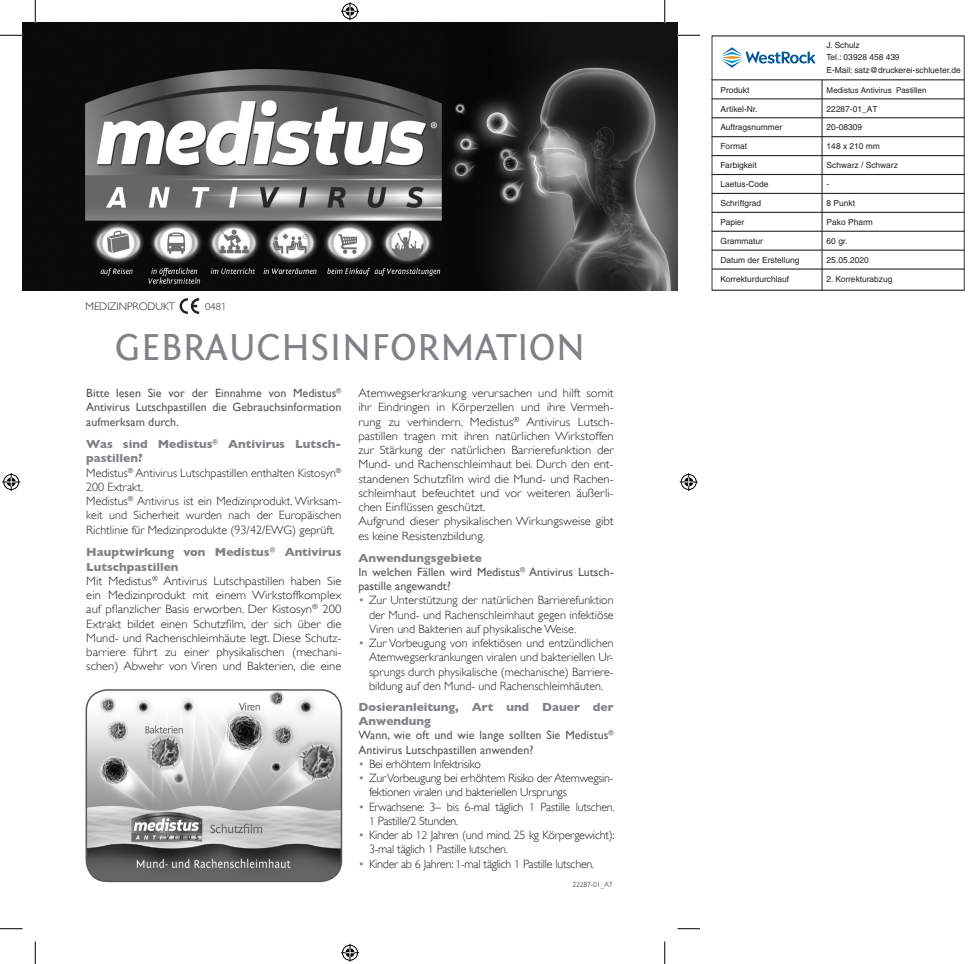
<style>
.page{position:relative;width:968px;height:964px;background:#fff}
.page>*{position:absolute;margin:0;border:0;box-sizing:border-box;transform-origin:0 0}
.t1{font:39.3px "Fontin Sans";color:#808285}
.t2{font:300 12px/14.2px "Gill Sans";color:#231f20;scale:1.05 1}
.t3{font:300 12px/14.2px "Gill Sans";color:#231f20;text-align:justify}
.t4{font:300 12px/14.2px "Gill Sans";letter-spacing:-.02em;color:#231f20}
.t5{font:12px/14.2px "Gill Sans";color:#57585a}
.t6{font:300 10.8px "Gill Sans";color:#231f20}
.t7{font:300 10.8px "Myriad Pro";color:#231f20}
.t8{font:8.4px/12.3px "Helvetica";color:#231f20}
.t9{font:8.1px "Helvetica";color:#231f20}
.t10{font:300 7.5px "Gill Sans";letter-spacing:-.01em;color:#231f20}
.s1{font-weight:700;color:#808285}
.s2{color:#808285}
.s3{font-family:"Myriad Pro"}
</style>
<div class="page">
<svg style="left:180px;top:298px;width:19px;height:16px"></svg>
<img style="left:86px;top:690px;width:255px;height:191px">
<div style="left:86px;top:689px;width:256px;height:193px;border:2px solid #57585a;border-radius:21px"></div>
<img style="left:22px;top:22px;width:655px;height:268px">
<svg style="left:0;top:35px;width:22px;height:1px"></svg>
<svg style="left:677px;top:35px;width:23px;height:1px"></svg>
<svg style="left:0;top:928px;width:22px;height:1px"></svg>
<svg style="left:677px;top:928px;width:23px;height:1px"></svg>
<svg style="left:35px;top:0;width:1px;height:22px"></svg>
<svg style="left:35px;top:941px;width:1px;height:22px"></svg>
<svg style="left:664px;top:0;width:1px;height:22px"></svg>
<svg style="left:664px;top:941px;width:1px;height:22px"></svg>
<svg style="left:341px;top:2px;width:18px;height:18px"></svg>
<svg style="left:341px;top:943px;width:18px;height:18px"></svg>
<svg style="left:2px;top:473px;width:18px;height:18px"></svg>
<svg style="left:680px;top:473px;width:18px;height:18px"></svg>
<hr style="left:711px;top:99px;width:253px;height:1px;background:#231f20">
<hr style="left:711px;top:117px;width:253px;height:1px;background:#231f20">
<hr style="left:711px;top:136px;width:253px;height:1px;background:#231f20">
<hr style="left:711px;top:155px;width:253px;height:1px;background:#231f20">
<hr style="left:711px;top:174px;width:253px;height:1px;background:#231f20">
<hr style="left:711px;top:193px;width:253px;height:1px;background:#231f20">
<hr style="left:711px;top:212px;width:253px;height:1px;background:#231f20">
<hr style="left:711px;top:231px;width:253px;height:1px;background:#231f20">
<hr style="left:711px;top:250px;width:253px;height:1px;background:#231f20">
<hr style="left:711px;top:269px;width:253px;height:1px;background:#231f20">
<hr style="left:822px;top:80px;width:1px;height:210px;background:#231f20">
<hr style="left:711px;top:80px;width:253px;height:1px;background:#231f20">
<svg style="left:722px;top:47px;width:93px;height:21px"></svg>
<p class="t6" style="left:86px;top:300px;width:91px">MEDIZINPRODUKT</p>
<p class="t7" style="left:205px;top:299px;width:23px">0481</p>
<h1 class="t1" style="left:115px;top:325px;width:472px">GEBRAUCHSINFORMATION</h1>
<p class="t5" style="left:86px;top:386px;width:257px;text-align:justify">Bitte lesen Sie vor der Einnahme von Medistus<sup>® </sup>Antivirus Lutschpastillen die Gebrauchsinformation aufmerksam durch.</p>
<p class="t3" style="left:86px;top:437px;width:257px;text-align:left"><span class="s1">Was sind Medistus</span><sup>®</sup> <span class="s1">Antivirus Lutsch&shy;pastillen?<br></span>Medistus<sup>®</sup> Antivirus Lutschpastillen enthalten Kistosyn<sup>® </sup>200 Extrakt.<br>Medistus<sup>®</sup> Antivirus ist ein Medizinprodukt. Wirksam&shy;keit und Sicherheit wurden nach der Europäischen Richtlinie für Medizinprodukte (93/42/EWG) geprüft.</p>
<p class="t2" style="left:86px;top:545px;width:244px"><span class="s1">Hauptwirkung von Medistus</span><sup>®</sup> <span class="s1">Antivirus Lutschpastillen<br></span>Mit Medistus<sup>®</sup> Antivirus Lutschpastillen haben Sie ein Medizinprodukt mit einem Wirkstoffkomplex auf pflanzlicher Basis erworben. Der Kistosyn<sup>®</sup> 200<br>Extrakt bildet einen Schutzfilm, der sich über die Mund- und Rachenschleimhäute legt. Diese Schutz&shy;barriere führt zu einer physikalischen (mechani&shy;schen) Abwehr von Viren und Bakterien, die eine</p>
<p class="t2" style="left:358px;top:386px;width:244px">Atemwegserkrankung verursachen und hilft somit ihr Eindringen in Körperzellen und ihre Vermeh&shy;rung zu verhindern. Medistus<sup>®</sup> Antivirus Lutsch&shy;pastillen tragen mit ihren natürlichen Wirkstoffen zur Stärkung der natürlichen Barrierefunktion der Mund- und Rachenschleimhaut bei. Durch den ent&shy;standenen Schutzfilm wird die Mund- und Rachen&shy;schleimhaut befeuchtet und vor weiteren äußerli&shy;chen Einflüssen geschützt.<br>Aufgrund dieser physikalischen Wirkungsweise gibt es keine Resistenzbildung.</p>
<p class="t5" style="left:358px;top:550px;width:257px"><span class="s1">Anwendungsgebiete<br></span>In welchen Fällen wird Medistus<sup>®</sup> Antivirus Lutsch&shy;pastille angewandt?</p>
<p class="t3" style="left:369px;top:593px;width:246px;text-indent:-10px"><span class="s2">•</span> Zur Unterstützung der natürlichen Barrierefunktion der Mund- und Rachenschleimhaut gegen infektiöse Viren und Bakterien auf physikalische Weise.</p>
<p class="t3" style="left:369px;top:636px;width:246px;text-indent:-10px"><span class="s2">•</span> Zur Vorbeugung von infektiösen und entzündlichen Atemwegserkrankungen viralen und bakteriellen Ur&shy;sprungs durch physikalische (mechanische) Barriere&shy;bildung auf den Mund- und Rachenschleimhäuten.</p>
<p class="t5" style="left:358px;top:699px;width:257px"><span class="s1">Dosieranleitung, Art und Dauer der Anwendung<br></span>Wann, wie oft und wie lange sollten Sie Medistus<sup>® </sup>Antivirus Lutschpastillen anwenden?</p>
<p class="t4" style="left:358px;top:756px;width:124px"><span class="s2">•</span> Bei erhöhtem Infektrisiko</p>
<p class="t4" style="left:369px;top:771px;width:246px;text-indent:-10px"><span class="s2">•</span> Zur Vorbeugung bei erhöhtem Risiko der Atemwegsin&shy;fektionen viralen und bakteriellen Ursprungs</p>
<p class="t4" style="left:369px;top:799px;width:247px;text-indent:-10px"><span class="s2">•</span> Erwachsene: 3– bis 6-mal täglich <span class="s3">1</span> Pastille lutschen.<br><span class="s3">1</span> Pastille/2 Stunden.</p>
<p class="t4" style="left:369px;top:828px;width:247px;text-indent:-10px"><span class="s2">•</span> Kinder ab <span class="s3">12</span> Jahren (und mind. 25 kg Körpergewicht):<br>3-mal täglich <span class="s3">1</span> Pastille lutschen.</p>
<p class="t4" style="left:358px;top:856px;width:237px"><span class="s2">•</span> Kinder ab 6 Jahren: <span class="s3">1</span>-mal täglich <span class="s3">1</span> Pastille lutschen.</p>
<p class="t10" style="left:572px;top:880px;width:42px">22287-01_AT</p>
<p class="t8" style="left:826px;top:39px;width:136px">J. Schulz<br>Tel.: 03928 458 439<br>E-Mail: satz@druckerei-schlueter.de</p>
<p class="t8" style="left:720px;top:83px;width:30px">Produkt</p>
<p class="t8" style="left:720px;top:102px;width:39px">Artikel-Nr.</p>
<p class="t8" style="left:826px;top:102px;width:52px">22287-01_AT</p>
<p class="t8" style="left:720px;top:121px;width:63px">Auftragsnummer</p>
<p class="t8" style="left:826px;top:121px;width:37px">20-08309</p>
<p class="t8" style="left:720px;top:140px;width:28px">Format</p>
<p class="t8" style="left:826px;top:140px;width:55px">148 x 210 mm</p>
<p class="t8" style="left:720px;top:159px;width:38px">Farbigkeit</p>
<p class="t8" style="left:720px;top:178px;width:50px">Laetus-Code</p>
<p class="t8" style="left:720px;top:197px;width:42px">Schriftgrad</p>
<p class="t8" style="left:826px;top:197px;width:30px">8 Punkt</p>
<p class="t8" style="left:720px;top:216px;width:25px">Papier</p>
<p class="t8" style="left:720px;top:235px;width:44px">Grammatur</p>
<p class="t8" style="left:826px;top:235px;width:22px">60 gr.</p>
<p class="t8" style="left:720px;top:254px;width:80px">Datum der Erstellung</p>
<p class="t8" style="left:720px;top:272px;width:70px">Korrekturdurchlauf</p>
<p class="t8" style="left:826px;top:272px;width:67px">2. Korrekturabzug</p>
<p class="t9" style="left:826px;top:85px;width:101px">Medistus Antivirus Pastillen</p>
<p class="t8" style="left:826px;top:159px;width:73px">Schwarz / Schwarz</p>
<p class="t8" style="left:826px;top:178px;width:4px">-</p>
<p class="t8" style="left:826px;top:216px;width:48px">Pako Pharm</p>
<p class="t8" style="left:826px;top:254px;width:44px">25.05.2020</p>
</div>
